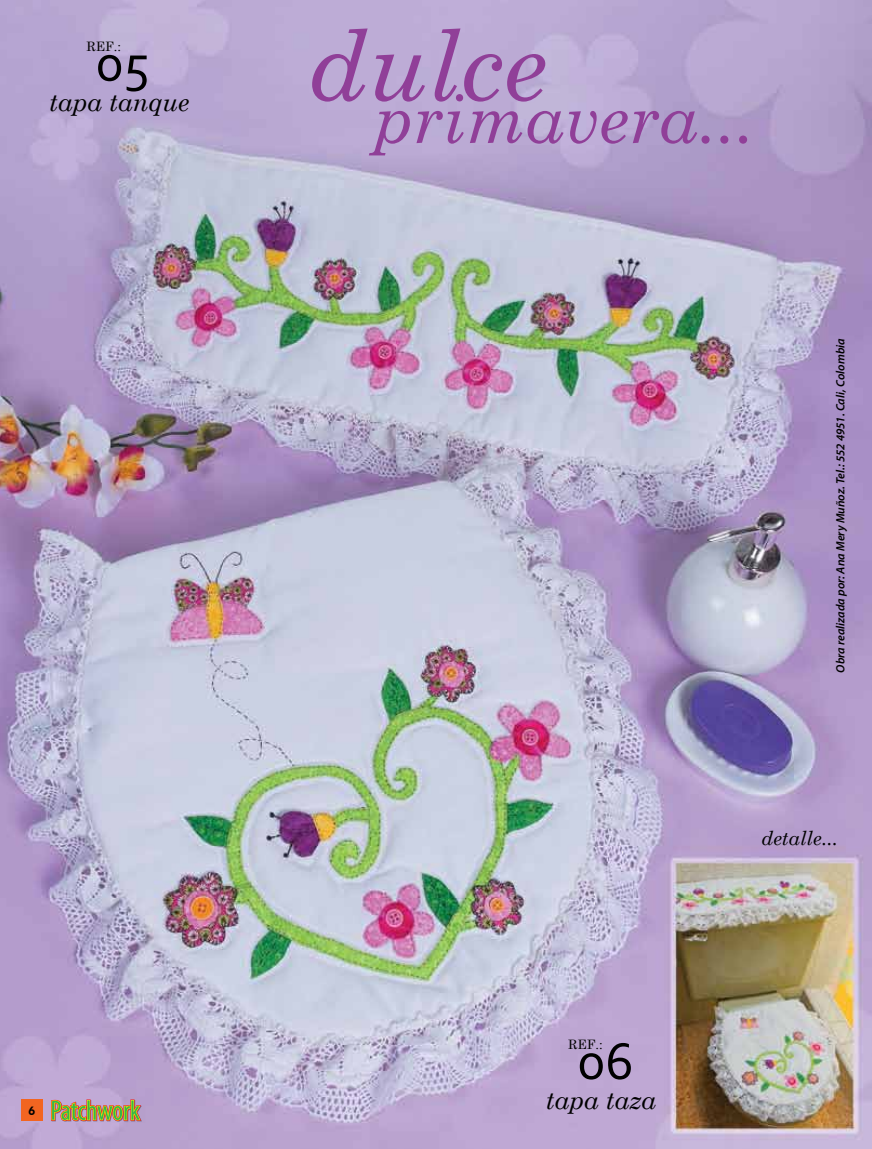
<style>
.page{position:relative;width:872px;height:1149px;background:#fff}
.page>*{position:absolute;margin:0;border:0;box-sizing:border-box;transform-origin:0 0}
.t1{font:italic 97.95px "Century Schoolbook";color:#903f98}
.t2{font:italic 67.5px "Century Schoolbook";color:#903f98}
.t3{font:54px "Corbel";color:#000}
.t4{font:italic 25.5px "Century Schoolbook";color:#000}
.t5{font:italic 19.5px "Century Schoolbook";color:#000}
.t6{font:12.9px "Century Schoolbook";color:#000}
.t7{font:italic 600 12px "Myriad Pro";color:#000}
.t8{font:800 12px "Futura BT";color:#000}
</style>
<div class="page">
<img style="left:0;top:0;width:872px;height:1148px">
<div style="left:21px;top:1099px;width:22px;height:21px;background:#f26521"></div>
<svg style="left:51px;top:1099px;width:91px;height:22px"></svg>
<h1 class="t1" style="left:308px;top:-9px;width:241px">dulce</h1>
<p class="t6" style="left:86px;top:36px;width:36px">REF.:</p>
<h3 class="t3" style="left:96px;top:29px;width:55px">05</h3>
<h3 class="t4" style="left:49px;top:82px;width:142px">tapa tanque</h3>
<h2 class="t2" style="left:374px;top:67px;width:381px">primavera...</h2>
<p class="t7" style="left:833px;top:672px;width:336px;rotate:-90deg">Obra realizada por: Ana Mery Muñoz. Tel.: 552 4951. Cali, Colombia</p>
<h3 class="t5" style="left:761px;top:823px;width:78px">detalle...</h3>
<p class="t8" style="left:28px;top:1103px;width:9px">6</p>
<p class="t6" style="left:568px;top:1033px;width:36px">REF.:</p>
<h3 class="t3" style="left:577px;top:1027px;width:58px">06</h3>
<h3 class="t4" style="left:546px;top:1080px;width:112px">tapa taza</h3>
</div>
